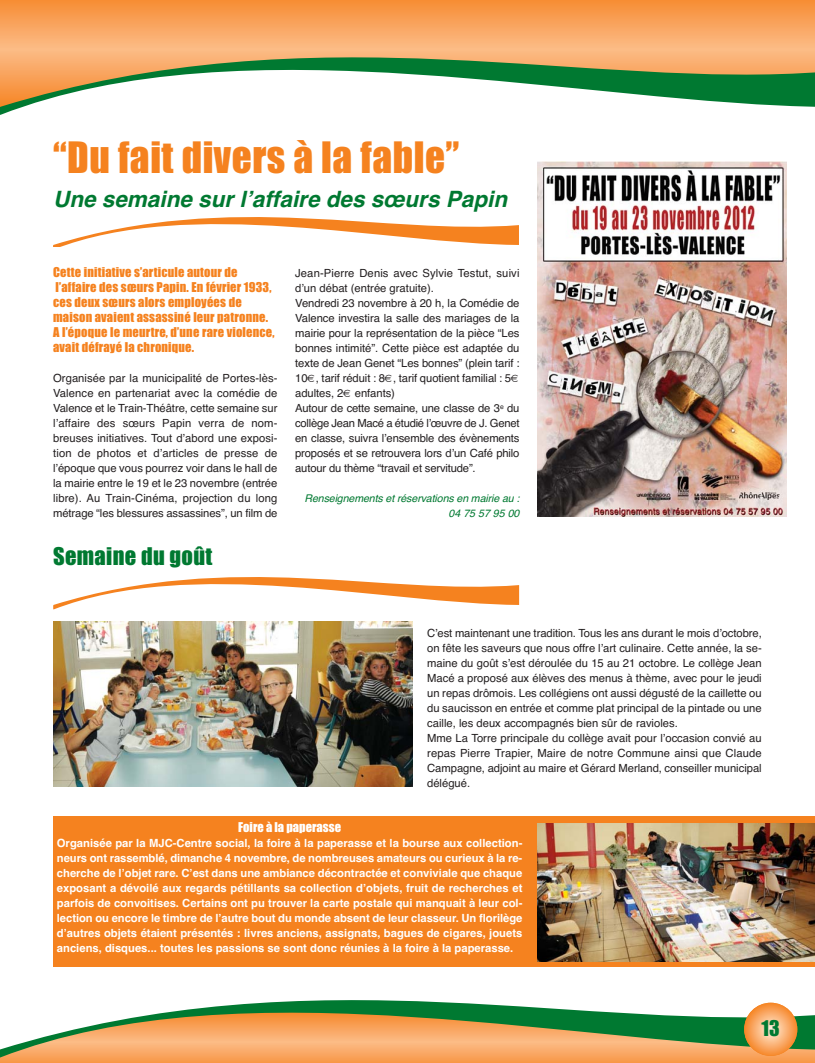
<style>
.page{position:relative;width:815px;height:1063px;background:#fff}
.page>*{position:absolute;margin:0;border:0;box-sizing:border-box;transform-origin:0 0}
.t1{font:40px "Impact";letter-spacing:.015em;color:#f5821f}
.t2{font:italic 700 22.5px "Helvetica";color:#007931}
.t3{font:22.5px "Impact";letter-spacing:.015em;color:#007931}
.t4{font:20px "Impact";color:#007931}
.t5{font:12.5px/15px "Impact";letter-spacing:.015em;color:#f5821f}
.t6{font:12.5px "Impact";color:#fff}
.t7{font:11.25px/15px "Helvetica";letter-spacing:-.005em;color:#231f20}
.t8{font:700 11.25px/15px "Helvetica";color:#fff;text-align:justify}
.t9{font:italic 10.62px/15px "Helvetica";color:#007931;text-align:right}
</style>
<div class="page">
<div style="left:53px;top:817px;width:762px;height:150px;background:#f5821f"></div>
<img style="left:537px;top:823px;width:278px;height:138px">
<div style="left:0;top:1058px;width:815px;height:5px;background:#f89b4d"></div>
<svg style="left:0;top:1000px;width:815px;height:58px"></svg>
<svg style="left:744px;top:1003px;width:53px;height:53px"></svg>
<svg style="left:0;top:0;width:815px;height:57px"></svg>
<svg style="left:0;top:57px;width:815px;height:58px"></svg>
<svg style="left:53px;top:217px;width:466px;height:30px"></svg>
<svg style="left:53px;top:577px;width:466px;height:32px"></svg>
<img style="left:537px;top:162px;width:250px;height:355px">
<img style="left:53px;top:622px;width:359px;height:165px">
<h1 class="t1" style="left:53px;top:145px;width:408px">“Du fait divers à la fable”</h1>
<h2 class="t2" style="left:53px;top:191px;width:460px">Une semaine sur lʼaffaire des sœurs Papin</h2>
<p class="t5" style="left:53px;top:265px;width:223px">Cette initiative s’articule autour de l’affaire des sœurs Papin. En février 1933, ces deux sœurs alors employées de maison avaient assassiné leur patronne.<br>A l’époque le meurtre, d’une rare violence, avait défrayé la chronique.</p>
<p class="t7" style="left:53px;top:371px;width:226px;text-align:justify">Organisée par la municipalité de Portes-lès-Valence en partenariat avec la comédie de Valence et le Train-Théâtre, cette semaine sur lʼaffaire des sœurs Papin verra de nom&shy;breuses initiatives. Tout dʼabord une exposi&shy;tion de photos et dʼarticles de presse de lʼépoque que vous pourrez voir dans le hall de la mairie entre le 19 et le 23 novembre (entrée libre). Au Train-Cinéma, projection du long métrage “les blessures assassines”, un film de</p>
<h2 class="t3" style="left:53px;top:548px;width:161px">Semaine du goût</h2>
<p class="t7" style="left:295px;top:266px;width:226px">Jean-Pierre Denis avec Sylvie Testut, suivi dʼun débat (entrée gratuite).<br>Vendredi 23 novembre à 20 h, la Comédie de Valence investira la salle des mariages de la mairie pour la représentation de la pièce “Les bonnes intimité”. Cette pièce est adaptée du texte de Jean Genet “Les bonnes” (plein tarif :<br>10€, tarif réduit : 8€, tarif quotient familial : 5€ adultes, 2€ enfants)<br>Autour de cette semaine, une classe de 3<sup>e</sup> du collège Jean Macé a étudié lʼœuvre de J. Genet en classe, suivra lʼensemble des évènements proposés et se retrouvera lors dʼun Café philo autour du thème “travail et servitude”.</p>
<p class="t9" style="left:304px;top:492px;width:219px">Renseignements et réservations en mairie au :<br>04 75 57 95 00</p>
<p class="t7" style="left:427px;top:626px;width:336px">Cʼest maintenant une tradition. Tous les ans durant le mois dʼoctobre, on fête les saveurs que nous offre lʼart culinaire. Cette année, la se&shy;maine du goût sʼest déroulée du 15 au 21 octobre. Le collège Jean Macé a proposé aux élèves des menus à thème, avec pour le jeudi un repas drômois. Les collégiens ont aussi dégusté de la caillette ou du saucisson en entrée et comme plat principal de la pintade ou une caille, les deux accompagnés bien sûr de ravioles.<br>Mme La Torre principale du collège avait pour lʼoccasion convié au repas Pierre Trapier, Maire de notre Commune ainsi que Claude Campagne, adjoint au maire et Gérard Merland, conseiller municipal délégué.</p>
<p class="t6" style="left:238px;top:823px;width:104px">Foire à la paperasse</p>
<p class="t8" style="left:57px;top:836px;width:467px">Organisée par la MJC-Centre social, la foire à la paperasse et la bourse aux collection&shy;neurs ont rassemblé, dimanche 4 novembre, de nombreuses amateurs ou curieux à la re&shy;cherche de lʼobjet rare. Cʼest dans une ambiance décontractée et conviviale que chaque exposant a dévoilé aux regards pétillants sa collection dʼobjets, fruit de recherches et parfois de convoitises. Certains ont pu trouver la carte postale qui manquait à leur col&shy;lection ou encore le timbre de lʼautre bout du monde absent de leur classeur. Un florilège dʼautres objets étaient présentés : livres anciens, assignats, bagues de cigares, jouets anciens, disques... toutes les passions se sont donc réunies à la foire à la paperasse.</p>
<h3 class="t4" style="left:762px;top:1022px;width:20px">13</h3>
</div>
